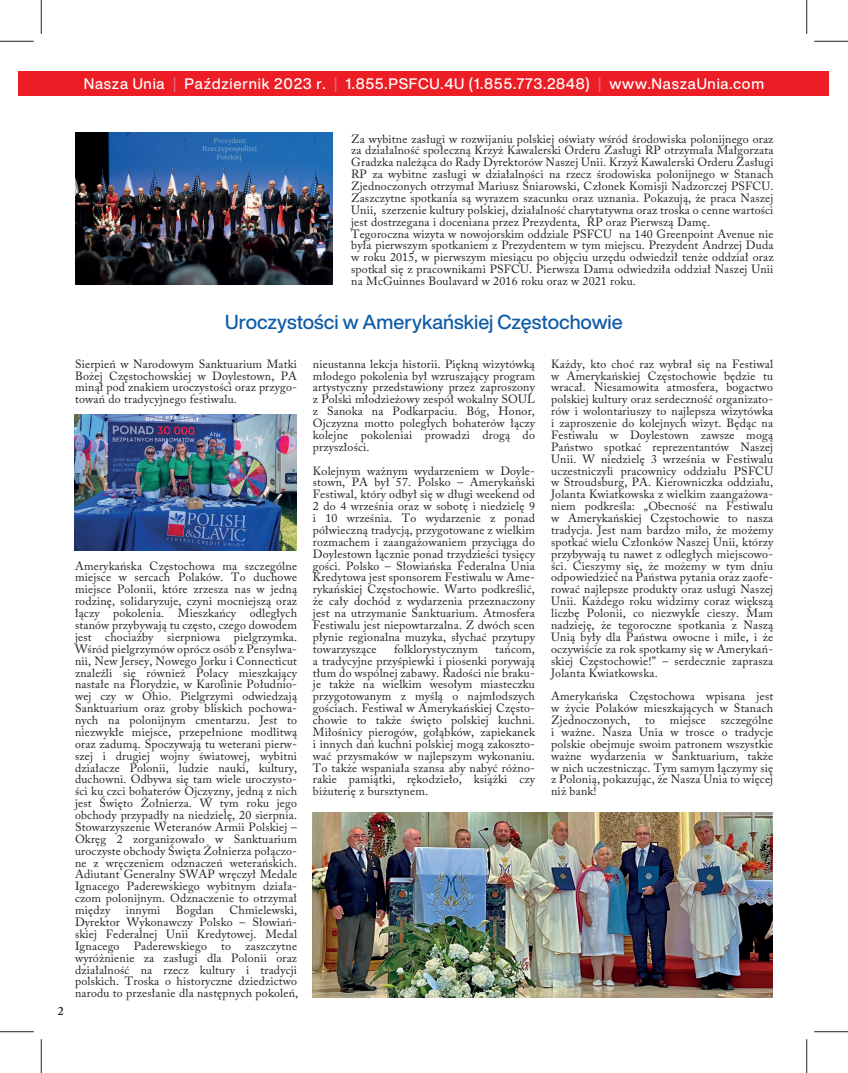
<style>
.page{position:relative;width:848px;height:1073px;background:#fff}
.page>*{position:absolute;margin:0;border:0;box-sizing:border-box;transform-origin:0 0}
.t1{font:500 19.88px "Helvetica Now Display";color:#0e5ba7}
.t2{font:500 15px "Helvetica Now Display";letter-spacing:.05em;color:#fff}
.t3{font:11.88px/11.9px "Adobe Caslon Pro";letter-spacing:.015em;color:#231f20;text-align:justify}
.t4{font:600 11.88px "Adobe Caslon Pro";color:#231f20}
.s1{color:#e76988}
</style>
<div class="page">
<div style="left:19px;top:71px;width:810px;height:25px;background:#ec1d25"></div>
<img style="left:313px;top:812px;width:459px;height:185px">
<img style="left:75px;top:132px;width:257px;height:153px">
<img style="left:74px;top:414px;width:223px;height:137px">
<hr style="left:0;top:41px;width:34px;height:1px;background:#231f20">
<hr style="left:814px;top:41px;width:34px;height:1px;background:#231f20">
<hr style="left:0;top:1031px;width:34px;height:1px;background:#231f20">
<hr style="left:814px;top:1031px;width:34px;height:1px;background:#231f20">
<hr style="left:41px;top:0;width:1px;height:34px;background:#231f20">
<hr style="left:41px;top:1039px;width:1px;height:33px;background:#231f20">
<hr style="left:806px;top:0;width:1px;height:34px;background:#231f20">
<hr style="left:806px;top:1039px;width:1px;height:33px;background:#231f20">
<p class="t2" style="left:84px;top:73px;width:681px">Nasza Unia <span class="s1">|</span> Październik 2023 r. <span class="s1">|</span> 1.855.PSFCU.4U (1.855.773.2848) <span class="s1">|</span> www.NaszaUnia.com</p>
<p class="t3" style="left:351px;top:132px;width:424px;text-align:left">Za wybitne zasługi w rozwijaniu polskiej oświaty wśród środowiska polonijnego oraz za działalność społeczną Krzyż Kawalerski Orderu Zasługi RP otrzymała Małgorzata Gradzka należąca do Rady Dyrektorów Naszej Unii. Krzyż Kawalerski Orderu Zasługi RP za wybitne zasługi w działalności na rzecz środowiska polonijnego w Stanach Zjednoczonych otrzymał Mariusz Śniarowski, Członek Komisji Nadzorczej PSFCU.<br>Zaszczytne spotkania są wyrazem szacunku oraz uznania. Pokazują, że praca Naszej Unii, szerzenie kultury polskiej, działalność charytatywna oraz troska o cenne wartości jest dostrzegana i doceniana przez Prezydenta, RP oraz Pierwszą Damę.<br>Tegoroczna wizyta w nowojorskim oddziale PSFCU na 140 Greenpoint Avenue nie była pierwszym spotkaniem z Prezydentem w tym miejscu. Prezydent Andrzej Duda w roku 2015, w pierwszym miesiącu po objęciu urzędu odwiedził tenże oddział oraz spotkał się z pracownikami PSFCU. Pierwsza Dama odwiedziła oddział Naszej Unii na McGuinnes Boulavard w 2016 roku oraz w 2021 roku.</p>
<p class="t4" style="left:58px;top:1004px;width:7px">2</p>
<h1 class="t1" style="left:225px;top:308px;width:399px">Uroczystości w Amerykańskiej Częstochowie</h1>
<p class="t3" style="left:75px;top:357px;width:223px">Sierpień w Narodowym Sanktuarium Matki Bożej Częstochowskiej w Doylestown, PA minął pod znakiem uroczystości oraz przygo&shy;towań do tradycyjnego festiwalu.</p>
<p class="t3" style="left:75px;top:559px;width:223px">Amerykańska Częstochowa ma szczególne miejsce w sercach Polaków. To duchowe miejsce Polonii, które zrzesza nas w jedną rodzinę, solidaryzuje, czyni mocniejszą oraz łączy pokolenia. Mieszkańcy odległych stanów przybywają tu często, czego dowodem jest chociażby sierpniowa pielgrzymka.<br>Wśród pielgrzymów oprócz osób z Pensylwa&shy;nii, New Jersey, Nowego Jorku i Connecticut znaleźli się również Polacy mieszkający nastałe na Florydzie, w Karolinie Południo&shy;wej czy w Ohio. Pielgrzymi odwiedzają Sanktuarium oraz groby bliskich pochowa&shy;nych na polonijnym cmentarzu. Jest to niezwykłe miejsce, przepełnione modlitwą oraz zadumą. Spoczywają tu weterani pierw&shy;szej i drugiej wojny światowej, wybitni działacze Polonii, ludzie nauki, kultury, duchowni. Odbywa się tam wiele uroczysto&shy;ści ku czci bohaterów Ojczyzny, jedną z nich jest Święto Żołnierza. W tym roku jego obchody przypadły na niedzielę, 20 sierpnia.<br>Stowarzyszenie Weteranów Armii Polskiej – Okręg 2 zorganizowało w Sanktuarium uroczyste obchody Święta Żołnierza połączo&shy;ne z wręczeniem odznaczeń weterańskich.<br>Adiutant Generalny SWAP wręczył Medale Ignacego Paderewskiego wybitnym działa&shy;czom polonijnym. Odznaczenie to otrzymał między</p>
<p class="t3" style="left:75px;top:904px;width:225px;text-indent:154px">Chmielewski, Dyrektor Wykonawczy Polsko – Słowiań&shy;skiej Federalnej Unii Kredytowej. Medal Ignacego Paderewskiego to zaszczytne wyróżnienie za zasługi dla Polonii oraz działalność na rzecz kultury i tradycji polskich. Troska o historyczne dziedzictwo narodu to przesłanie dla następnych pokoleń,</p>
<p class="t3" style="left:126px;top:904px;width:36px">innymi</p>
<p class="t3" style="left:176px;top:904px;width:40px">Bogdan</p>
<p class="t3" style="left:313px;top:357px;width:223px">nieustanna lekcja historii. Piękną wizytówką młodego pokolenia był wzruszający program artystyczny przedstawiony przez zaproszony z Polski młodzieżowy zespół wokalny SOUL z Sanoka na Podkarpaciu. Bóg, Honor, Ojczyzna motto poległych bohaterów łączy kolejne pokoleniai prowadzi drogą do przyszłości.</p>
<p class="t3" style="left:313px;top:464px;width:223px">Kolejnym ważnym wydarzeniem w Doyle&shy;stown, PA był 57. Polsko – Amerykański Festiwal, który odbył się w długi weekend od 2 do 4 września oraz w sobotę i niedzielę 9 i 10 września. To wydarzenie z ponad półwieczną tradycją, przygotowane z wielkim rozmachem i zaangażowaniem przyciąga do Doylestown łącznie ponad trzydzieści tysięcy gości. Polsko – Słowiańska Federalna Unia Kredytowa jest sponsorem Festiwalu w Ame&shy;rykańskiej Częstochowie. Warto podkreślić, że cały dochód z wydarzenia przeznaczony jest na utrzymanie Sanktuarium. Atmosfera Festiwalu jest niepowtarzalna. Z dwóch scen płynie regionalna muzyka, słychać przytupy towarzyszące</p>
<p class="t3" style="left:394px;top:642px;width:85px">folklorystycznym</p>
<p class="t3" style="left:313px;top:642px;width:223px;text-indent:182px">tańcom, a tradycyjne przyśpiewki i piosenki porywają tłum do wspólnej zabawy. Radości nie braku&shy;je także na wielkim wesołym miasteczku przygotowanym z myślą o najmłodszych gościach. Festiwal w Amerykańskiej Często&shy;chowie to także święto polskiej kuchni.<br>Miłośnicy pierogów, gołąbków, zapiekanek i innych dań kuchni polskiej mogą zakoszto&shy;wać przysmaków w najlepszym wykonaniu.<br>To także wspaniała szansa aby nabyć różno&shy;rakie pamiątki, rękodzieło, książki czy biżuterię z bursztynem.</p>
<p class="t3" style="left:551px;top:357px;width:223px">Każdy, kto choć raz wybrał się na Festiwal w Amerykańskiej Częstochowie będzie tu wracał. Niesamowita atmosfera, bogactwo polskiej kultury oraz serdeczność organizato&shy;rów i wolontariuszy to najlepsza wizytówka i zaproszenie do kolejnych wizyt. Będąc na Festiwalu w Doylestown zawsze mogą Państwo spotkać reprezentantów Naszej Unii. W niedzielę 3 września w Festiwalu uczestniczyli pracownicy oddziału PSFCU w Stroudsburg, PA. Kierowniczka oddziału, Jolanta Kwiatkowska z wielkim zaangażowa&shy;niem podkreśla: „Obecność na Festiwalu w Amerykańskiej Częstochowie to nasza tradycja. Jest nam bardzo miło, że możemy spotkać wielu Członków Naszej Unii, którzy przybywają tu nawet z odległych miejscowo&shy;ści. Cieszymy się, że możemy w tym dniu odpowiedzieć na Państwa pytania oraz zaofe&shy;rować najlepsze produkty oraz usługi Naszej Unii. Każdego roku widzimy coraz większą liczbę Polonii, co niezwykle cieszy. Mam nadzieję, że tegoroczne spotkania z Naszą Unią były dla Państwa owocne i miłe, i że oczywiście za rok spotkamy się w Amerykań&shy;skiej Częstochowie!” – serdecznie zaprasza Jolanta Kwiatkowska.</p>
<p class="t3" style="left:551px;top:690px;width:223px">Amerykańska Częstochowa wpisana jest w życie Polaków mieszkających w Stanach Zjednoczonych,</p>
<p class="t3" style="left:551px;top:714px;width:223px;text-indent:170px">szczególne i ważne. Nasza Unia w trosce o tradycje polskie obejmuje swoim patronem wszystkie ważne wydarzenia w Sanktuarium, także w nich uczestnicząc. Tym samym łączymy się z Polonią, pokazując, że Nasza Unia to więcej niż bank!</p>
<p class="t3" style="left:645px;top:714px;width:11px">to</p>
<p class="t3" style="left:670px;top:714px;width:38px">miejsce</p>
</div>
